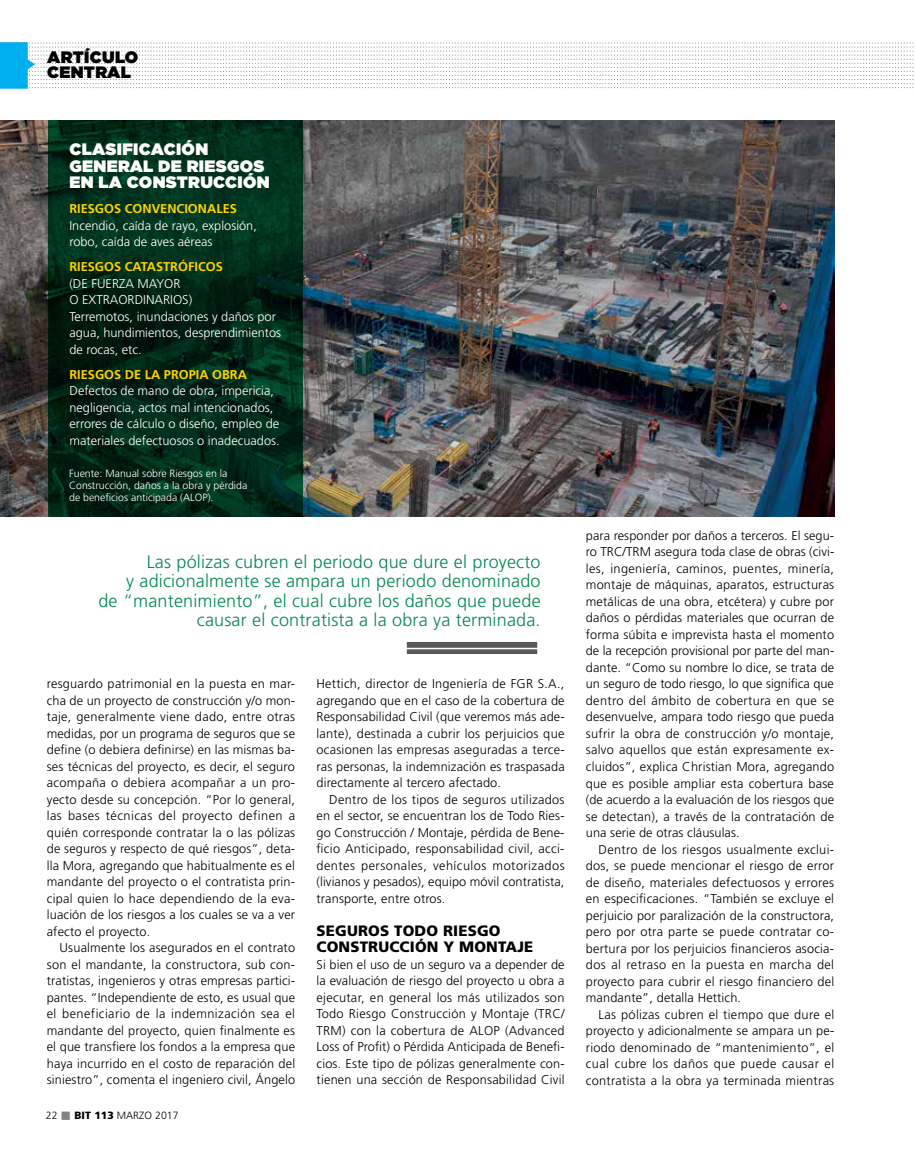
<style>
.page{position:relative;width:915px;height:1170px;background:#fff}
.page>*{position:absolute;margin:0;border:0;box-sizing:border-box;transform-origin:0 0}
.t1{font:300 18px/19.5px "Frutiger";letter-spacing:.01em;color:#078854;text-align:right}
.t2{font:900 16.5px/16.5px "Gotham";letter-spacing:.02em;color:#fff}
.t3{font:900 16.5px/15px "Gotham";letter-spacing:.02em;color:#000}
.t4{font:900 15px/16.5px "Frutiger";letter-spacing:.01em;color:#000}
.t5{font:300 12.75px/16.5px "Frutiger";letter-spacing:.015em;color:#000;text-align:justify}
.t6{font:300 12.75px/16.5px "Frutiger";color:#fff}
.t7{font:700 12.75px "Frutiger";color:#ffd200}
.t8{font:300 10.5px/12px "Frutiger";color:#fff}
.t9{font:300 10.5px "Frutiger";letter-spacing:.005em;color:#000}
.s1{color:#808285}
.s2{font-weight:900}
</style>
<div class="page">
<img style="left:0;top:120px;width:834px;height:397px">
<svg style="left:48px;top:121px;width:255px;height:396px;background:#012a19"></svg>
<svg style="left:0;top:42px;width:913px;height:47px"></svg>
<div style="left:406px;top:642px;width:131px;height:12px;background:#58595b"></div>
<hr style="left:399px;top:647px;width:140px;height:2px;background:#fff">
<p class="t3" style="left:47px;top:50px;width:92px">ARTÍCULO<br>CENTRAL</p>
<p class="t2" style="left:69px;top:141px;width:202px">CLASIFICACIÓN<br>GENERAL DE RIESGOS<br>EN LA CONSTRUCCIÓN</p>
<p class="t7" style="left:69px;top:201px;width:169px">RIESGOS CONVENCIONALES</p>
<p class="t6" style="left:69px;top:217px;width:189px">Incendio, caída de rayo, explosión, robo, caída de aves aéreas</p>
<p class="t7" style="left:69px;top:259px;width:155px">RIESGOS CATASTRÓFICOS</p>
<p class="t6" style="left:69px;top:275px;width:213px">(de fu erza mayor<br>o extraordinarios)<br>Terremotos, inundaciones y daños por agua, hundimientos, desprendimientos de rocas, etc.</p>
<p class="t7" style="left:69px;top:367px;width:179px">RIESGOS DE LA PROPIA OBRA</p>
<p class="t6" style="left:69px;top:383px;width:212px">Defectos de mano de obra, impericia, negligencia, actos mal intencionados, errores de cálculo o diseño, empleo de materiales defectuosos o inadecuados.</p>
<p class="t8" style="left:69px;top:467px;width:180px">Fuente: Manual sobre Riesgos en la<br>Construcción, daños a la obra y pérdida de beneficios anticipada (ALOP).</p>
<h1 class="t1" style="left:98px;top:551px;width:443px">Las pólizas cubren el periodo que dure el proyecto<br>y adicionalmente se ampara un periodo denominado<br>de “mantenimiento”, el cual cubre los daños que puede causar el contratista a la obra ya terminada.</h1>
<p class="t5" style="left:47px;top:675px;width:250px">resguardo patrimonial en la puesta en mar&shy;cha de un proyecto de construcción y/o mon&shy;taje, generalmente viene dado, entre otras medidas, por un programa de seguros que se define (o debiera definirse) en las mismas ba&shy;ses técnicas del proyecto, es decir, el seguro acompaña o debiera acompañar a un pro&shy;yecto desde su concepción. “Por lo general, las bases técnicas del proyecto definen a quién corresponde contratar la o las pólizas de seguros y respecto de qué riesgos”, deta&shy;lla Mora, agregando que habitualmente es el mandante del proyecto o el contratista prin&shy;cipal quien lo hace dependiendo de la eva&shy;luación de los riesgos a los cuales se va a ver afecto el proyecto.</p>
<p class="t5" style="left:47px;top:939px;width:250px;text-indent:13px">Usualmente los asegurados en el contrato son el mandante, la constructora, sub con&shy;tratistas, ingenieros y otras empresas partici&shy;pantes. “Independiente de esto, es usual que el beneficiario de la indemnización sea el mandante del proyecto, quien finalmente es el que transfiere los fondos a la empresa que haya incurrido en el costo de reparación del siniestro”, comenta el ingeniero civil, Ángelo</p>
<p class="t9" style="left:46px;top:1109px;width:134px">22 <span class="s1">■</span> <span class="s2">BIT 113</span> marzo 2017</p>
<p class="t5" style="left:316px;top:675px;width:249px">Hettich, director de Ingeniería de FGR S.A., agregando que en el caso de la cobertura de Responsabilidad Civil (que veremos más ade&shy;lante), destinada a cubrir los perjuicios que ocasionen las empresas aseguradas a terce&shy;ras personas, la indemnización es traspasada directamente al tercero afectado.</p>
<p class="t5" style="left:316px;top:790px;width:249px;text-indent:13px">Dentro de los tipos de seguros utilizados en el sector, se encuentran los de Todo Ries&shy;go Construcción / Montaje, pérdida de Bene&shy;ficio Anticipado, responsabilidad civil, acci&shy;dentes personales, vehículos motorizados (livianos y pesados), equipo móvil contratista, transporte, entre otros.</p>
<p class="t4" style="left:316px;top:921px;width:218px">SEGUROS TODO RI ESGO<br>CONSTRUCCIÓN Y MONTAJE</p>
<p class="t5" style="left:316px;top:955px;width:249px">Si bien el uso de un seguro va a depender de la evaluación de riesgo del proyecto u obra a ejecutar, en general los más utilizados son Todo Riesgo Construcción y Montaje (TRC/ TRM</p>
<p class="t5" style="left:316px;top:1021px;width:249px;text-indent:26px">) con la cobertura de ALO P (Advanced Loss of Profit) o Pérdida Anticipada de Benefi&shy;cios. Este tipo de pólizas generalmente con&shy;tienen una sección de Responsabilidad Civil</p>
<p class="t5" style="left:585px;top:527px;width:250px">para responder por daños a terceros. El segu&shy;ro TR C/TRM</p>
<p class="t5" style="left:585px;top:543px;width:250px;text-indent:69px">asegura toda clase de obras (civi&shy;les, ingeniería, caminos, puentes, minería, montaje de máquinas, aparatos, estructuras metálicas de una obra, etcétera) y cubre por daños o pérdidas materiales que ocurran de forma súbita e imprevista hasta el momento de la recepción provisional por parte del man&shy;dante. “Como su nombre lo dice, se trata de un seguro de todo riesgo, lo que significa que dentro del ámbito de cobertura en que se desenvuelve, ampara todo riesgo que pueda sufrir la obra de construcción y/o montaje, salvo aquellos que están expresamente ex&shy;cluidos”, explica Christian Mora, agregando que es posible ampliar esta cobertura base (de acuerdo a la evaluación de los riesgos que se detectan), a través de la contratación de una serie de otras cláusulas.</p>
<p class="t5" style="left:585px;top:840px;width:250px;text-indent:13px">Dentro de los riesgos usualmente exclui&shy;dos, se puede mencionar el riesgo de error de diseño, materiales defectuosos y errores en especificaciones. “También se excluye el perjuicio por paralización de la constructora, pero por otra parte se puede contratar co&shy;bertura por los perjuicios financieros asocia&shy;dos al retraso en la puesta en marcha del proyecto para cubrir el riesgo financiero del mandante”, detalla Hettich.</p>
<p class="t5" style="left:585px;top:1005px;width:250px;text-indent:13px">Las pólizas cubren el tiempo que dure el proyecto y adicionalmente se ampara un pe&shy;riodo denominado de “mantenimiento”, el cual cubre los daños que puede causar el contratista a la obra ya terminada mientras</p>
</div>
